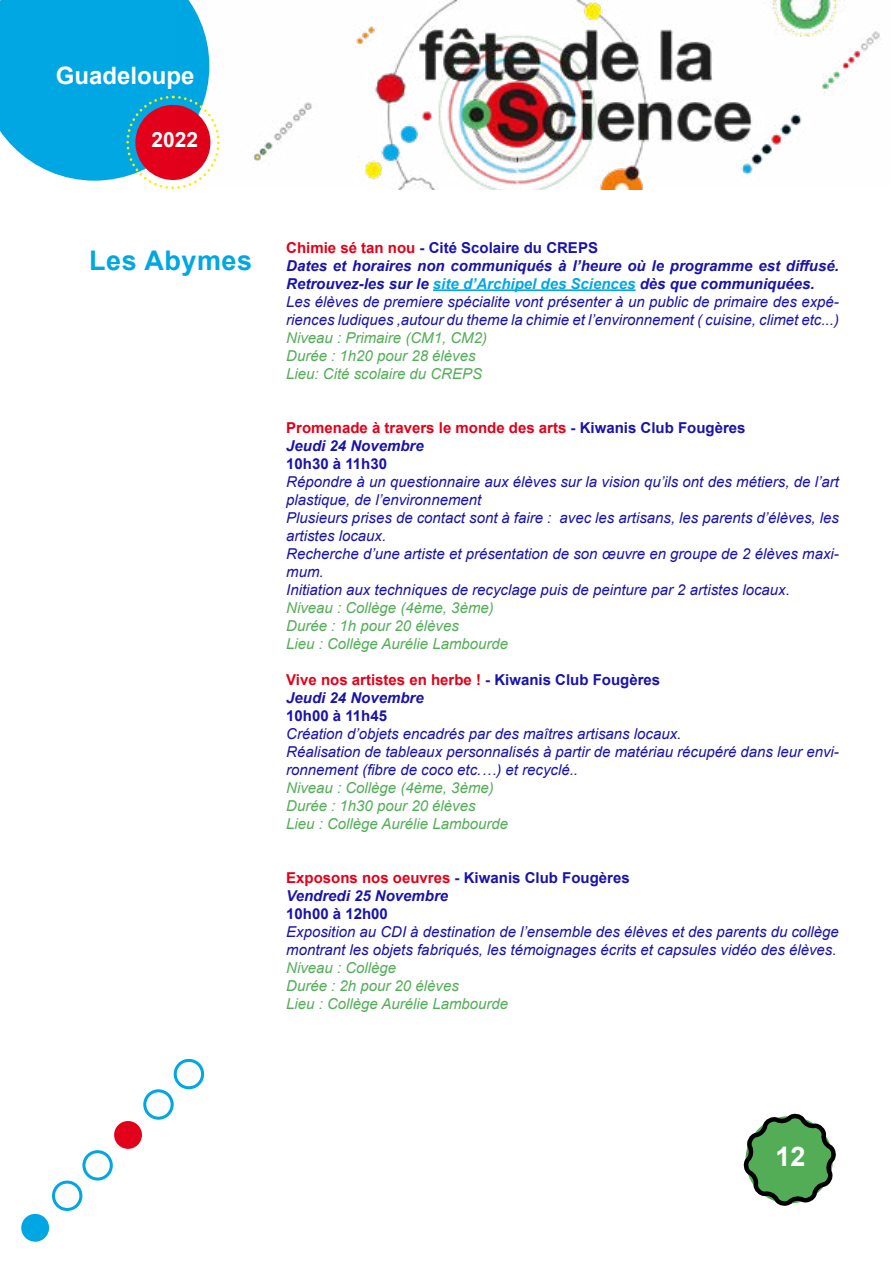
<style>
.page{position:relative;width:893px;height:1263px;background:#fff}
.page>*{position:absolute;margin:0;border:0;box-sizing:border-box;transform-origin:0 0}
.t1{font:700 27px "Arial";letter-spacing:.02em;color:#00a7e3}
.t2{font:700 27px "Arial";color:#fff}
.t3{font:700 24px "Arial";color:#fff}
.t4{font:700 21px "Arial";color:#fff}
.t5{font:italic 15px/18px "Arial";color:#1a13aa}
.t6{font:italic 15px/18px "Arial";color:#53ad57}
.t7{font:700 15px/18px "Arial";color:#e2001a}
.t8{font:700 15px/18px "Arial";color:#1a13aa}
.s1{font-weight:700;font-style:normal;color:#e2001a}
.s2{font-weight:700;font-style:normal}
.s3{font-weight:700}
.s4{font-weight:700;color:#00a7e3}
.s5{color:#1a13aa}
.s6{font-style:italic;color:#1a13aa}
.s7{color:#e2001a}
.s8{font-style:italic}
</style>
<div class="page">
<div style="left:21px;top:1214px;width:28px;height:28px;background:#00a7e3;border-radius:50%"></div>
<svg style="left:52px;top:1058px;width:153px;height:153px"></svg>
<svg style="left:744px;top:1114px;width:91px;height:92px"></svg>
<svg style="left:0;top:0;width:189px;height:189px;background:#29a3d6"></svg>
<img style="left:175px;top:1px;width:705px;height:188px">
<hr style="left:433px;top:289px;width:203px;height:2px;background:#00a7e3">
<h2 class="t3" style="left:56px;top:59px;width:140px">Guadeloupe</h2>
<h3 class="t4" style="left:152px;top:125px;width:48px">2022</h3>
<h1 class="t1" style="left:89px;top:241px;width:164px">Les Abymes</h1>
<p class="t5" style="left:286px;top:239px;width:554px"><span class="s1">Chimie sé tan nou</span> <span class="s2">- Cité Scolaire du CREPS<br></span><span class="s3">Dates et horaires non communiqués à l’heure où le programme est diffusé.<br>Retrouvez-les sur le</span> <span class="s4">site d’Archipel des Sciences</span> <span class="s3">dès que communiquées.<br></span>Les élèves de premiere spécialite vont présenter à un public de primaire des expé&shy;riences ludiques ,autour du theme la chimie et l’environnement ( cuisine, climet etc...)</p>
<p class="t6" style="left:286px;top:329px;width:202px">Niveau : Primaire (CM1, CM2)<br>Durée : 1h20 pour 28 élèves<br>Lieu: Cité scolaire du CREPS</p>
<p class="t7" style="left:286px;top:418px;width:461px">Promenade à travers le monde des arts <span class="s5">- Kiwanis Club Fougères<br></span><span class="s6">Jeudi 24 Novembre</span></p>
<p class="t8" style="left:286px;top:454px;width:102px">10h30 à 11h30</p>
<p class="t5" style="left:286px;top:473px;width:554px">Répondre à un questionnaire aux élèves sur la vision qu’ils ont des métiers, de l’art plastique, de l’environnement<br>Plusieurs prises de contact sont à faire : avec les artisans, les parents d’élèves, les artistes locaux.<br>Recherche d’une artiste et présentation de son œuvre en groupe de 2 élèves maxi&shy;mum.<br>Initiation aux techniques de recyclage puis de peinture par 2 artistes locaux.</p>
<p class="t6" style="left:286px;top:599px;width:224px">Niveau : Collège (4ème, 3ème)<br>Durée : 1h pour 20 élèves<br>Lieu : Collège Aurélie Lambourde</p>
<p class="t7" style="left:286px;top:670px;width:376px">Vive nos artistes en herbe ! <span class="s5">- Kiwanis Club Fougères<br></span><span class="s6">Jeudi 24 Novembre</span></p>
<p class="t8" style="left:286px;top:706px;width:102px">10h00 à 11h45</p>
<p class="t5" style="left:286px;top:725px;width:554px">Création d’objets encadrés par des maîtres artisans locaux.<br>Réalisation de tableaux personnalisés à partir de matériau récupéré dans leur envi&shy;ronnement (fibre de coco etc.…) et recyclé..</p>
<p class="t6" style="left:286px;top:779px;width:224px">Niveau : Collège (4ème, 3ème)<br>Durée : 1h30 pour 20 élèves<br>Lieu : Collège Aurélie Lambourde</p>
<p class="t8" style="left:286px;top:868px;width:345px"><span class="s7">Exposons nos oeuvres</span> - Kiwanis Club Fougères<br><span class="s8">Vendredi 25 Novembre</span></p>
<p class="t8" style="left:286px;top:904px;width:103px">10h00 à 12h00</p>
<p class="t5" style="left:286px;top:923px;width:554px">Exposition au CDI à destination de l’ensemble des élèves et des parents du collège montrant les objets fabriqués, les témoignages écrits et capsules vidéo des élèves.</p>
<p class="t6" style="left:286px;top:959px;width:224px">Niveau : Collège<br>Durée : 2h pour 20 élèves<br>Lieu : Collège Aurélie Lambourde</p>
<h1 class="t2" style="left:775px;top:1138px;width:32px">12</h1>
</div>
